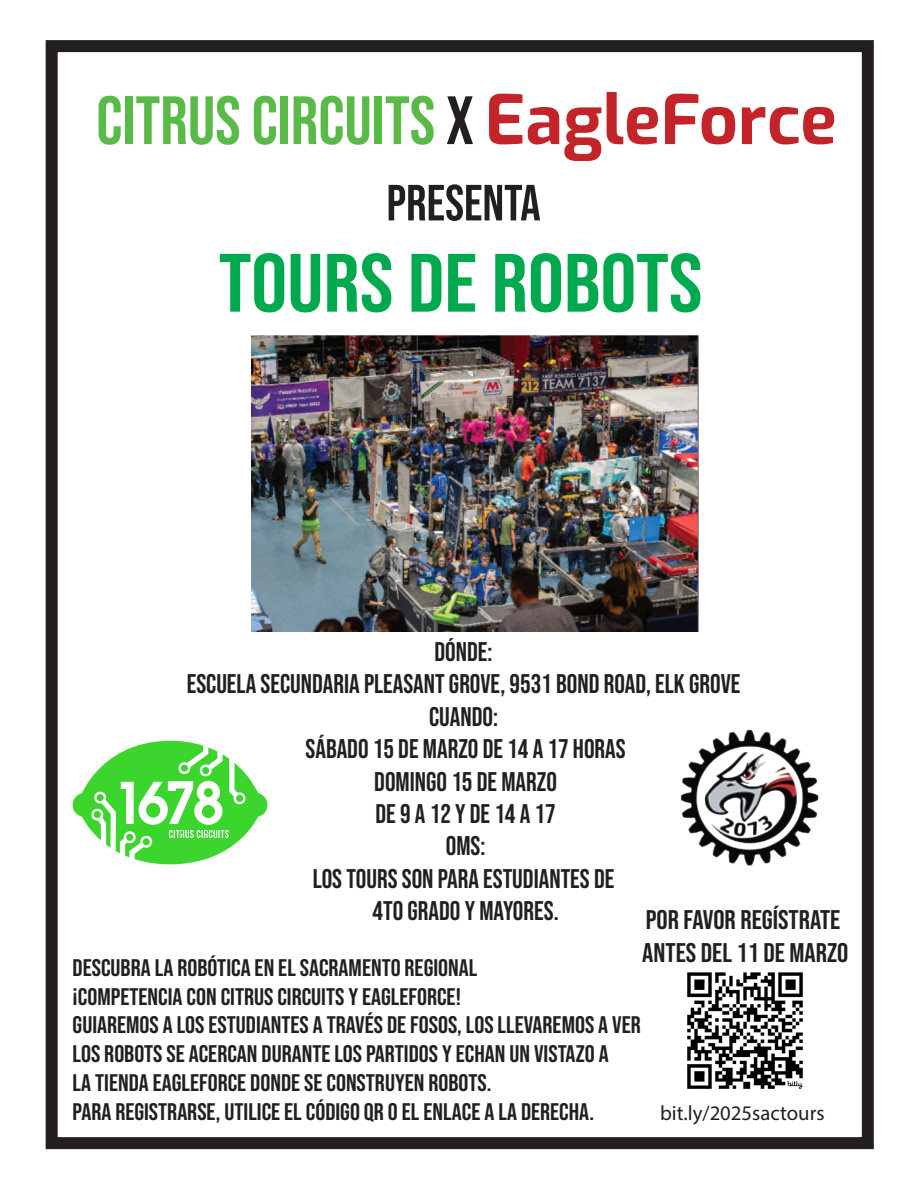
<style>
.page{position:relative;width:918px;height:1188px;background:#fff}
.page>*{position:absolute;margin:0;border:0;box-sizing:border-box;transform-origin:0 0}
.t1{font:82.5px "Bebas Neue";color:#00a94e;scale:1.09 1}
.t2{font:68.25px "Bebas Neue";color:#59ba47}
.t3{font:50.85px "Bebas Neue";color:#231f20}
.t4{font:27px/32.4px "Bebas Neue";color:#231f20;text-align:center}
.t5{font:27px/32.4px "Bebas Neue";color:#231f20;scale:1.04 1}
.t6{font:24px/28.8px "Bebas Neue";color:#231f20;scale:1.04 1}
.t7{font:20.7px "Myriad Pro";color:#231f20}
.s1{color:#231f20}
.s2{font-family:"Exo";font-weight:700;color:#c22429}
</style>
<div class="page">
<div style="left:46px;top:40px;width:828px;height:1109px;background:#fff;border:12px solid #231f20"></div>
<svg style="left:73px;top:741px;width:194px;height:123px"></svg>
<img style="left:687px;top:972px;width:116px;height:117px">
<img style="left:680px;top:729px;width:139px;height:137px">
<img style="left:251px;top:335px;width:448px;height:296px">
<h2 class="t2" style="left:96px;top:82px;width:742px">CITRUS CIRCUITS <span class="s1">X</span> <span class="s2">EagleForce</span></h2>
<h3 class="t3" style="left:387px;top:174px;width:156px">PRESENTA</h3>
<h1 class="t1" style="left:219px;top:236px;width:445px">TOURS DE ROBOTS</h1>
<p class="t4" style="left:187px;top:635px;width:555px">DÓNDE:<br>ESCUELA SECUNDARIA PLEASANT GROVE, 9531 BOND ROAD, ELK GROVE<br>CUANDO:<br>SÁBADO 15 DE MARZO DE 14 A 17 HORAS<br>DOMINGO 15 DE MARZO<br>DE 9 A 12 Y DE 14 A 17<br>OMS:<br>LOS TOURS SON PARA ESTUDIANTES DE<br>4TO GRADO Y MAYORES.</p>
<p class="t5" style="left:642px;top:903px;width:200px">POR FAVOR REGÍSTRATE<br>ANTES DEL 11 DE MARZO</p>
<p class="t6" style="left:73px;top:953px;width:548px">DESCUBRA LA ROBÓTICA EN EL SACRAMENTO REGIONAL<br>¡COMPETENCIA CON CITRUS CIRCUITS Y EAGLEFORCE!<br>GUIAREMOS A LOS ESTUDIANTES A TRAVÉS DE FOSOS, LOS LLEVAREMOS A VER LOS ROBOTS SE ACERCAN DURANTE LOS PARTIDOS Y ECHAN UN VISTAZO A<br>LA TIENDA EAGLEFORCE DONDE SE CONSTRUYEN ROBOTS.<br>PARA REGISTRARSE, UTILICE EL CÓDIGO QR O EL ENLACE A LA DERECHA.</p>
<p class="t7" style="left:660px;top:1100px;width:166px">bit.ly/2025sactours</p>
</div>
